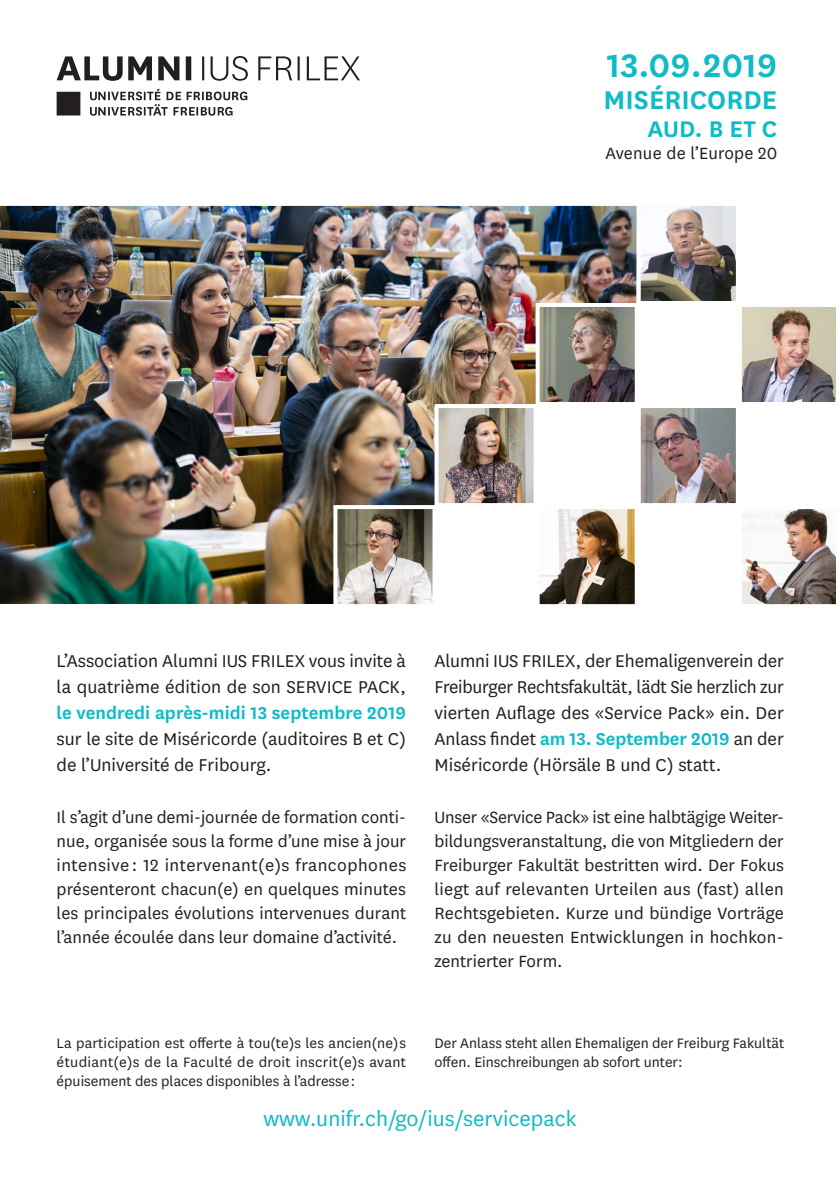
<style>
.page{position:relative;width:840px;height:1191px;background:#fff}
.page>*{position:absolute;margin:0;border:0;box-sizing:border-box;transform-origin:0 0}
.t1{font:600 38px "National Uni Fr";letter-spacing:.005em;color:#0fbbc4}
.t2{font:600 30px "National Uni Fr";color:#0fbbc4}
.t3{font:600 26.4px "National Uni Fr";color:#0fbbc4}
.t4{font:24px "National Uni Fr";color:#0fbbc4}
.t5{font:20px/26px "National Uni Fr";color:#231f20}
.t6{font:600 20px "National Uni Fr";color:#0fbbc4}
.t7{font:19px/24px "National Uni Fr";color:#231f20;text-align:justify}
.t8{font:16px/19.2px "National Uni Fr";color:#231f20;text-align:justify}
.s1{font-weight:600;color:#0fbbc4}
</style>
<div class="page">
<svg style="left:57px;top:56px;width:303px;height:60px"></svg>
<img style="left:0;top:205px;width:636px;height:399px">
<img style="left:540px;top:510px;width:93px;height:93px">
<div style="left:535px;top:505px;width:103px;height:103px;border:4px solid #fff"></div>
<img style="left:641px;top:207px;width:93px;height:93px">
<div style="left:636px;top:202px;width:103px;height:103px;border:4px solid #fff"></div>
<img style="left:439px;top:409px;width:93px;height:93px">
<div style="left:434px;top:404px;width:103px;height:103px;border:4px solid #fff"></div>
<img style="left:338px;top:510px;width:93px;height:93px">
<div style="left:333px;top:505px;width:103px;height:103px;border:4px solid #fff"></div>
<img style="left:742px;top:510px;width:92px;height:93px">
<div style="left:737px;top:505px;width:102px;height:103px;border:4px solid #fff"></div>
<img style="left:540px;top:308px;width:93px;height:93px">
<div style="left:535px;top:303px;width:103px;height:103px;border:4px solid #fff"></div>
<img style="left:641px;top:409px;width:93px;height:93px">
<div style="left:636px;top:404px;width:103px;height:103px;border:4px solid #fff"></div>
<img style="left:742px;top:308px;width:92px;height:93px">
<div style="left:737px;top:303px;width:102px;height:103px;border:4px solid #fff"></div>
<h1 class="t1" style="left:606px;top:39px;width:172px">13.09.2019</h1>
<h2 class="t2" style="left:603px;top:79px;width:175px">MISÉRICORDE</h2>
<h3 class="t3" style="left:647px;top:110px;width:131px">AUD. B ET C</h3>
<p class="t7" style="left:605px;top:141px;width:173px">Avenue de l’Europe 20</p>
<p class="t5" style="left:57px;top:647px;width:351px">L’Association Alumni IUS FRILEX vous invite à la quatrième édition de son SERVICE PACK,</p>
<p class="t6" style="left:57px;top:699px;width:351px">le vendredi après-midi 13 septembre 2019</p>
<p class="t5" style="left:57px;top:725px;width:351px">sur le site de Miséricorde (auditoires B et C) de l’Université de Fribourg.</p>
<p class="t7" style="left:57px;top:804px;width:351px">Il s’agit d’une demi-journée de formation conti&shy;nue, organisée sous la forme d’une mise à jour intensive : 12 intervenant(e)s francophones présenteront chacun(e) en quelques minutes les principales évolutions intervenues durant l’année écoulée dans leur domaine d’activité.</p>
<p class="t5" style="left:434px;top:647px;width:351px;text-align:justify">Alumni IUS FRILEX, der Ehemaligenverein der Freiburger Rechtsfakultät, lädt Sie herzlich zur vierten Auflage des «Service Pack» ein. Der Anlass findet <span class="s1">am 13. September 2019</span> an der Miséricorde (Hörsäle B und C) statt.</p>
<p class="t7" style="left:434px;top:804px;width:351px">Unser «Service Pack» ist eine halbtägige Weiter&shy;bildungsveranstaltung, die von Mitgliedern der Freiburger Fakultät bestritten wird. Der Fokus liegt auf relevanten Urteilen aus (fast) allen Rechtsgebieten. Kurze und bündige Vorträge zu den neuesten Entwicklungen in hochkon&shy;zentrierter Form.</p>
<p class="t8" style="left:57px;top:1032px;width:351px">La participation est offerte à tou(te)s les ancien(ne) s étudiant(e)s de la Faculté de droit inscrit(e)s avant épuisement des places disponibles à l’adresse :</p>
<p class="t8" style="left:434px;top:1032px;width:351px">Der Anlass steht allen Ehemaligen der Freiburg Fakultät offen. Einschreibungen ab sofort unter:</p>
<p class="t4" style="left:263px;top:1103px;width:314px">www.unifr.ch/go/ius/servicepack</p>
</div>
